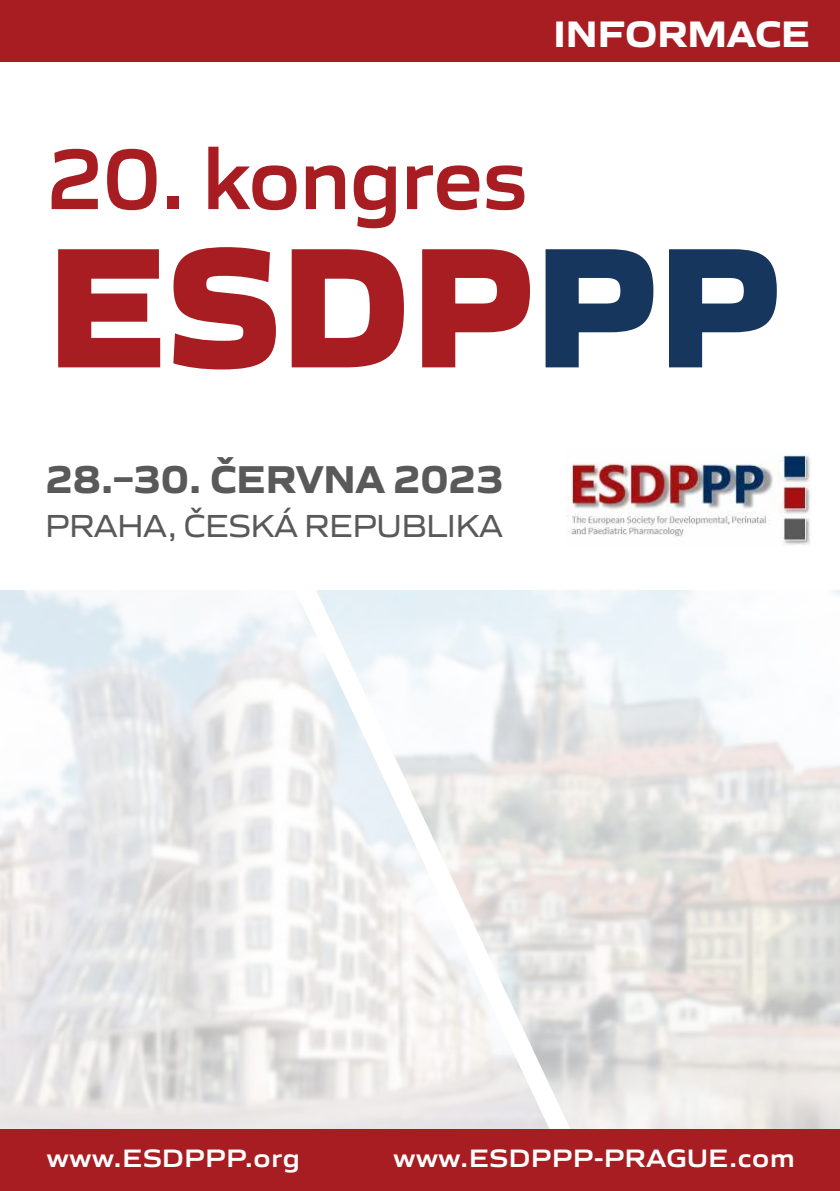
<style>
.page{position:relative;width:840px;height:1191px;background:#fff}
.page>*{position:absolute;margin:0;border:0;box-sizing:border-box;transform-origin:0 0}
.t1{font:800 176.2px "Gomme Sans";color:#a81d21;scale:.93 1}
.t2{font:600 88.4px "Gomme Sans";color:#a81d21;scale:.93 1}
.t3{font:700 40px "Gomme Sans";color:#595959}
.t4{font:700 38px "Gomme Sans";color:#fff;scale:1.04 1}
.t5{font:32.8px "Gomme Sans";color:#595959}
.t6{font:600 26px "Gomme Sans";letter-spacing:.025em;color:#fff;scale:1.05 1}
.s1{color:#16365d}
</style>
<div class="page">
<svg style="left:592px;top:590px;width:247px;height:539px"></svg>
<div style="left:0;top:0;width:839px;height:61px;background:#a81d21"></div>
<img style="left:566px;top:454px;width:245px;height:91px">
<svg style="left:0;top:590px;width:592px;height:539px"></svg>
<div style="left:0;top:1129px;width:839px;height:62px;background:#a81d21"></div>
<h3 class="t4" style="left:553px;top:3px;width:248px">INFORMACE</h3>
<h2 class="t2" style="left:47px;top:110px;width:517px">20. kongres</h2>
<h1 class="t1" style="left:47px;top:162px;width:790px">ESDP<span class="s1">PP</span></h1>
<h3 class="t3" style="left:45px;top:447px;width:459px">28.–30. ČERVNA 2023</h3>
<p class="t5" style="left:45px;top:500px;width:458px">PRAHA, ČESKÁ REPUBLIKA</p>
<p class="t6" style="left:47px;top:1138px;width:242px">www.ESDPPP.org</p>
<p class="t6" style="left:393px;top:1138px;width:383px">www.ESDPPP-PRAGUE.com</p>
</div>
